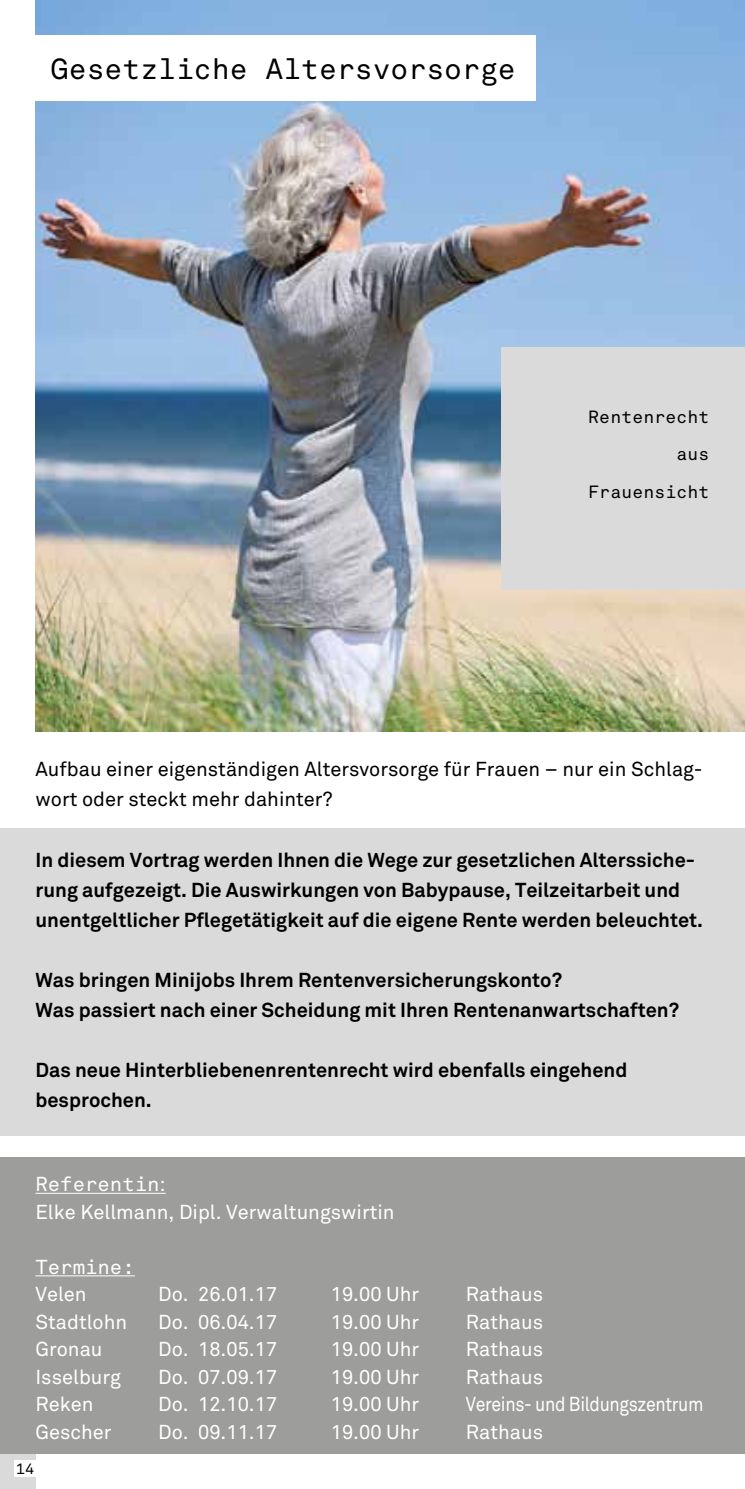
<style>
.page{position:relative;width:745px;height:1489px;background:#fff}
.page>*{position:absolute;margin:0;border:0;box-sizing:border-box;transform-origin:0 0}
.t1{font:28.75px "Akkurat Mono";color:#000}
.t2{font:700 20px/30px "Akkurat";color:#000}
.t3{font:20px "Akkurat";color:#fff}
.t4{font:20px/30px "Akkurat";color:#000}
.t5{font:20px "Akkurat";letter-spacing:-.02em;color:#fff;scale:.88 1}
.t6{font:20px "Akkurat Mono";color:#fff}
.t7{font:17.5px/37.5px "Akkurat Mono";letter-spacing:.01em;color:#000;text-align:right}
.t8{font:15px "Akkurat Mono";color:#000}
.s1{font-family:"Akkurat"}
</style>
<div class="page">
<div style="left:0;top:1453px;width:35px;height:35px;background:#dadada"></div>
<div style="left:14px;top:1460px;width:26px;height:16px;background:#fff"></div>
<img style="left:35px;top:0;width:709px;height:731px">
<div style="left:0;top:1157px;width:744px;height:296px;background:#9d9d9c"></div>
<div style="left:0;top:828px;width:744px;height:307px;background:#dadada"></div>
<div style="left:35px;top:35px;width:501px;height:66px;background:#fff"></div>
<div style="left:501px;top:347px;width:243px;height:243px;background:#dadada"></div>
<hr style="left:35px;top:1192px;width:131px;height:1px;background:#fff">
<hr style="left:35px;top:1275px;width:100px;height:1px;background:#fff">
<hr style="left:744px;top:1205px;width:1px;height:248px;background:#9d9d9c">
<hr style="left:744px;top:856px;width:1px;height:175px;background:#dadada">
<h1 class="t1" style="left:51px;top:51px;width:466px">Gesetzliche Altersvorsorge</h1>
<p class="t7" style="left:588px;top:398px;width:123px">Rentenrecht aus<br>Frauensicht</p>
<p class="t4" style="left:35px;top:755px;width:668px">Aufbau einer eigenständigen Altersvorsorge für Frauen – nur ein Schlag&shy;wort oder steckt mehr dahinter?</p>
<p class="t2" style="left:35px;top:844px;width:668px">In diesem Vortrag werden Ihnen die Wege zur gesetzlichen Alterssiche&shy;rung aufgezeigt. Die Auswirkungen von Babypause, Teilzeitarbeit und unentgeltlicher Pflegetätigkeit auf die eigene Rente werden beleuchtet.</p>
<p class="t2" style="left:35px;top:964px;width:644px">Was bringen Minijobs Ihrem Rentenversicherungskonto?<br>Was passiert nach einer Scheidung mit Ihren Rentenanwartschaften?</p>
<p class="t2" style="left:35px;top:1054px;width:593px">Das neue Hinterbliebenenrentenrecht wird ebenfalls eingehend besprochen.</p>
<p class="t6" style="left:35px;top:1171px;width:132px">Referentin<span class="s1">:</span></p>
<p class="t3" style="left:35px;top:1199px;width:360px">Elke Kellmann, Dipl. Verwaltungswirtin</p>
<p class="t6" style="left:35px;top:1254px;width:101px">Termine:</p>
<p class="t3" style="left:35px;top:1282px;width:53px">Velen</p>
<p class="t3" style="left:158px;top:1282px;width:120px">Do. 26.01.17</p>
<p class="t3" style="left:330px;top:1282px;width:90px">19.00 Uhr</p>
<p class="t3" style="left:465px;top:1282px;width:79px">Rathaus</p>
<p class="t3" style="left:35px;top:1309px;width:93px">Stadtlohn</p>
<p class="t3" style="left:158px;top:1309px;width:120px">Do. 06.04.17</p>
<p class="t3" style="left:330px;top:1309px;width:90px">19.00 Uhr</p>
<p class="t3" style="left:465px;top:1309px;width:79px">Rathaus</p>
<p class="t3" style="left:35px;top:1337px;width:68px">Gronau</p>
<p class="t3" style="left:158px;top:1337px;width:120px">Do. 18.05.17</p>
<p class="t3" style="left:330px;top:1337px;width:90px">19.00 Uhr</p>
<p class="t3" style="left:465px;top:1337px;width:79px">Rathaus</p>
<p class="t3" style="left:35px;top:1364px;width:87px">Isselburg</p>
<p class="t3" style="left:158px;top:1364px;width:120px">Do. 07.09.17</p>
<p class="t3" style="left:330px;top:1364px;width:90px">19.00 Uhr</p>
<p class="t3" style="left:465px;top:1364px;width:79px">Rathaus</p>
<p class="t3" style="left:35px;top:1392px;width:59px">Reken</p>
<p class="t3" style="left:158px;top:1392px;width:120px">Do. 12.10.17</p>
<p class="t3" style="left:330px;top:1392px;width:90px">19.00 Uhr</p>
<p class="t5" style="left:465px;top:1392px;width:271px">Vereins- und Bildungszentrum</p>
<p class="t3" style="left:35px;top:1419px;width:78px">Gescher</p>
<p class="t3" style="left:158px;top:1419px;width:120px">Do. 09.11.17</p>
<p class="t3" style="left:330px;top:1419px;width:90px">19.00 Uhr</p>
<p class="t3" style="left:465px;top:1419px;width:79px">Rathaus</p>
<p class="t8" style="left:16px;top:1459px;width:20px">14</p>
</div>
